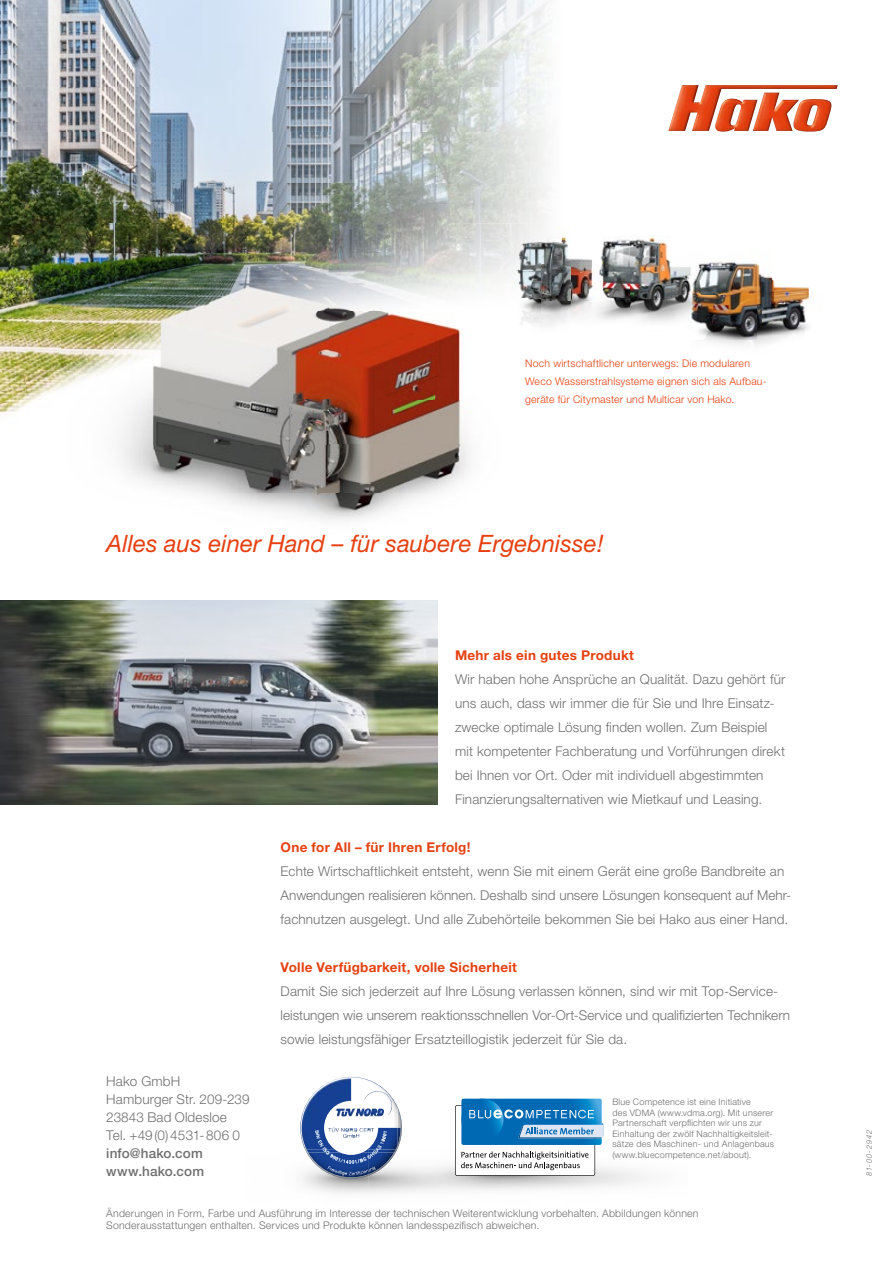
<style>
.page{position:relative;width:893px;height:1263px;background:#fff}
.page>*{position:absolute;margin:0;border:0;box-sizing:border-box;transform-origin:0 0}
.t1{font:italic 24px "Helvetica Neue LT Std";letter-spacing:.005em;color:#e74011}
.t2{font:300 13.5px/24px "Helvetica Neue LT Std";letter-spacing:.01em;color:#706f6f}
.t3{font:700 13.5px "Helvetica Neue LT Std";letter-spacing:.02em;color:#e74011}
.t4{font:500 13.5px/18px "Helvetica Neue LT Std";letter-spacing:.01em;color:#706f6f}
.t5{font:300 10.5px/12px "Helvetica Neue LT Std";letter-spacing:.02em;color:#706f6f}
.t6{font:300 10.5px/18px "Helvetica Neue LT Std";letter-spacing:.02em;color:#e74011}
.t7{font:300 9px/10.5px "Helvetica Neue LT Std";letter-spacing:.025em;color:#706f6f}
.t8{font:italic 300 7.5px "Helvetica Neue LT Std";letter-spacing:.095em;color:#706f6f}
</style>
<div class="page">
<img style="left:0;top:0;width:549px;height:184px">
<img style="left:0;top:236px;width:62px;height:179px">
<img style="left:472px;top:184px;width:76px;height:39px">
<img style="left:157px;top:184px;width:315px;height:39px">
<img style="left:0;top:184px;width:157px;height:52px">
<img style="left:0;top:600px;width:438px;height:204px">
<img style="left:119px;top:400px;width:351px;height:121px">
<img style="left:115px;top:223px;width:426px;height:88px">
<img style="left:62px;top:223px;width:53px;height:166px">
<img style="left:115px;top:311px;width:346px;height:89px">
<img style="left:629px;top:236px;width:127px;height:103px">
<img style="left:541px;top:218px;width:19px;height:10px">
<img style="left:603px;top:239px;width:26px;height:19px">
<img style="left:603px;top:258px;width:26px;height:62px">
<img style="left:756px;top:263px;width:54px;height:73px">
<img style="left:722px;top:336px;width:66px;height:9px">
<img style="left:510px;top:228px;width:31px;height:98px">
<img style="left:541px;top:228px;width:62px;height:98px">
<img style="left:351px;top:1078px;width:47px;height:60px">
<svg style="left:341px;top:1077px;width:20px;height:1px"></svg>
<img style="left:398px;top:1108px;width:4px;height:39px">
<img style="left:307px;top:1152px;width:62px;height:27px">
<img style="left:369px;top:1152px;width:27px;height:23px">
<img style="left:360px;top:1078px;width:38px;height:30px">
<img style="left:300px;top:1115px;width:2px;height:26px">
<img style="left:398px;top:1128px;width:3px;height:17px">
<img style="left:306px;top:1149px;width:90px;height:3px">
<img style="left:308px;top:1152px;width:61px;height:25px">
<img style="left:369px;top:1152px;width:25px;height:22px">
<img style="left:302px;top:1078px;width:49px;height:71px">
<img style="left:368px;top:1128px;width:30px;height:21px">
<svg style="left:455px;top:1099px;width:148px;height:77px"></svg>
<img style="left:668px;top:85px;width:170px;height:47px">
<img style="left:333px;top:1091px;width:59px;height:41px">
<p class="t6" style="left:525px;top:354px;width:243px">Noch wirtschaftlicher unterwegs: Die modularen<br>Weco Wasserstrahlsysteme eignen sich als Aufbau&shy;geräte für Citymaster und Multicar von Hako.</p>
<h1 class="t1" style="left:106px;top:529px;width:499px">Alles aus einer Hand – für saubere Ergebnisse !</h1>
<p class="t3" style="left:455px;top:647px;width:181px">Mehr als ein gutes Produkt</p>
<p class="t2" style="left:455px;top:667px;width:332px">Wir haben hohe Ansprüche an Qualität. Dazu gehört für uns auch, dass wir immer die für Sie und Ihre Einsatz&shy;zwecke optimale Lösung finden wollen. Zum Beispiel mit kompetenter Fachberatung und Vorführungen direkt bei Ihnen vor Ort. Oder mit individuell abgestimmten Finanzierungsalternativen wie Mietkauf und Leasing.</p>
<p class="t3" style="left:281px;top:839px;width:191px">One for All – für Ihren Erfolg!</p>
<p class="t2" style="left:281px;top:859px;width:512px">Echte Wirtschaftlichkeit entsteht, wenn Sie mit einem Gerät eine große Bandbreite an<br>Anwendungen realisieren können. Deshalb sind unsere Lösungen konsequent auf Mehr&shy;fachnutzen ausgelegt. Und alle Zubehörteile bekommen Sie bei Hako aus einer Hand.</p>
<p class="t3" style="left:281px;top:959px;width:238px">Volle Verfügbarkeit, volle Sicherheit</p>
<p class="t2" style="left:281px;top:979px;width:511px">Damit Sie sich jederzeit auf Ihre Lösung verlassen können, sind wir mit Top-Service&shy;leistungen wie unserem reaktionsschnellen Vor-Ort-Service und qualifizierten Technikern sowie leistungsfähiger Ersatzteillogistik jederzeit für Sie da.</p>
<p class="t2" style="left:106px;top:1072px;width:145px;line-height:18px">Hako GmbH<br>Hamburger Str. 209-239<br>23843 Bad Oldesloe<br>Tel. +49 (0) 45 31- 806 0</p>
<p class="t4" style="left:106px;top:1144px;width:99px">info@hako.com www.hako.com</p>
<p class="t5" style="left:106px;top:1207px;width:594px">Änderungen in Form, Farbe und Ausführung im Interesse der technischen Weiterentwicklung vorbehalten. Abbildungen können<br>Sonderausstattungen enthalten. Services und Produkte können landesspezifisch abweichen.</p>
<p class="t7" style="left:612px;top:1097px;width:163px">Blue Competence ist eine Initiative<br>des VDMA (www.vdma.org). Mit unserer Partnerschaft verpflichten wir uns zur Einhaltung der zwölf Nachhaltigkeitsleit&shy;sätze des Maschinen- und Anlagenbaus (www.bluecompetence.net/about).</p>
<p class="t8" style="left:865px;top:1176px;width:47px;rotate:-90deg">81-00-2942</p>
</div>
